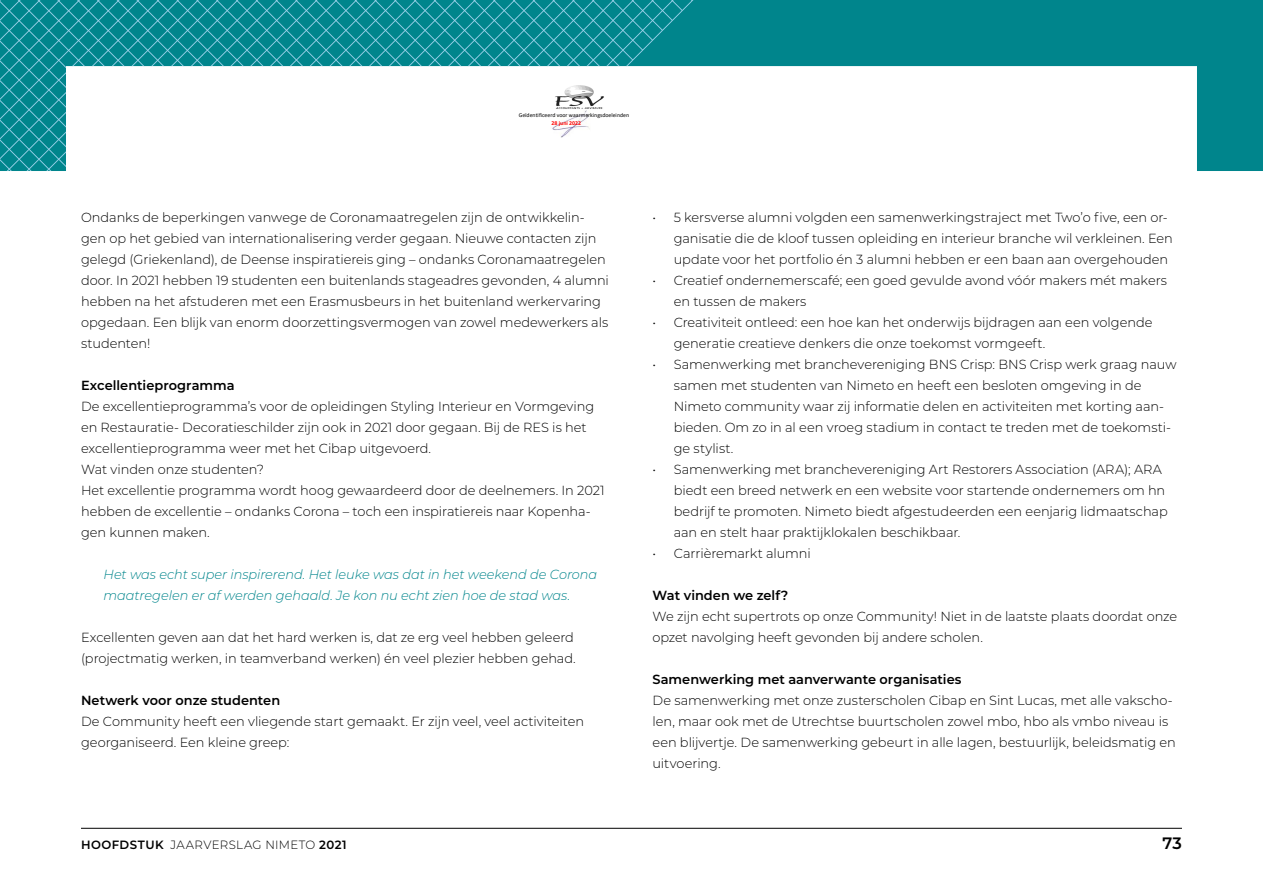
<style>
.page{position:relative;width:1263px;height:893px;background:#fff}
.page>*{position:absolute;margin:0;border:0;box-sizing:border-box;transform-origin:0 0}
.t1{font:600 16.5px "Montserrat";color:#000}
.t2{font:300 13.2px/21px "Montserrat";letter-spacing:-.005em;color:#000}
.t3{font:italic 300 13.2px/21px "Montserrat";letter-spacing:-.005em;color:#00858c}
.t4{font:600 13.2px "Montserrat";color:#000}
.t5{font:300 12px "Montserrat";letter-spacing:.03em;color:#000}
.t6{font:5.85px "Calibri";color:#000}
.t7{font:700 5.85px "Calibri";letter-spacing:-.005em;color:#f00}
.s1{font-weight:600}
</style>
<div class="page">
<hr style="left:81px;top:828px;width:1101px;height:1px;background:#000">
<svg style="left:693px;top:0;width:570px;height:171px"></svg>
<svg style="left:0;top:0;width:693px;height:171px"></svg>
<p class="t6" style="left:519px;top:113px;width:112px">Geïdentificeerd voor waarmerkingsdoeleinden</p>
<p class="t7" style="left:551px;top:121px;width:31px">28 juni 2022</p>
<p class="t2" style="left:81px;top:206px;width:529px">Ondanks de beperkingen vanwege de Coronamaatregelen zijn de ontwikkelin&shy;gen op het gebied van internationalisering verder gegaan. Nieuwe contacten zijn gelegd (Griekenland), de Deense inspiratiereis ging – ondanks Coronamaatregelen door. In 2021 hebben 19 studenten een buitenlands stageadres gevonden, 4 alumni hebben na het afstuderen met een Erasmusbeurs in het buitenland werkervaring opgedaan. Een blijk van enorm doorzettingsvermogen van zowel medewerkers als studenten!</p>
<p class="t4" style="left:81px;top:376px;width:155px">Excellentieprogramma</p>
<p class="t2" style="left:81px;top:395px;width:525px">De excellentieprogramma’s voor de opleidingen Styling Interieur en Vormgeving en Restauratie- Decoratieschilder zijn ook in 2021 door gegaan. Bij de RES is het excellentieprogramma weer met het Cibap uitgevoerd.<br>Wat vinden onze studenten?<br>Het excellentie programma wordt hoog gewaardeerd door de deelnemers. In 2021 hebben de excellentie – ondanks Corona – toch een inspiratiereis naar Kopenha&shy;gen kunnen maken.</p>
<p class="t3" style="left:104px;top:563px;width:495px">Het was echt super inspirerend. Het leuke was dat in het weekend de Corona maatregelen er af werden gehaald. Je kon nu echt zien hoe de stad was.</p>
<p class="t2" style="left:81px;top:626px;width:496px">Excellenten geven aan dat het hard werken is, dat ze erg veel hebben geleerd (projectmatig werken, in teamverband werken) én veel plezier hebben gehad.</p>
<p class="t4" style="left:81px;top:691px;width:201px">Netwerk voor onze studenten</p>
<p class="t2" style="left:81px;top:710px;width:505px">De Community heeft een vliegende start gemaakt. Er zijn veel, veel activiteiten georganiseerd. Een kleine greep:</p>
<p class="t2" style="left:674px;top:206px;width:501px;text-indent:-21px">• 5 kersverse alumni volgden een samenwerkingstraject met Two’o five, een or&shy;ganisatie die de kloof tussen opleiding en interieur branche wil verkleinen. Een update voor het portfolio én 3 alumni hebben er een baan aan overgehouden</p>
<p class="t2" style="left:674px;top:269px;width:495px;text-indent:-21px">• Creatief ondernemerscafé; een goed gevulde avond vóór makers mét makers en tussen de makers</p>
<p class="t2" style="left:674px;top:311px;width:480px;text-indent:-21px">• Creativiteit ontleed: een hoe kan het onderwijs bijdragen aan een volgende generatie creatieve denkers die onze toekomst vormgeeft.</p>
<p class="t2" style="left:674px;top:353px;width:504px;text-indent:-21px">• Samenwerking met branchevereniging BNS Crisp: BNS Crisp werk graag nauw samen met studenten van Nimeto en heeft een besloten omgeving in de Nimeto community waar zij informatie delen en activiteiten met korting aan&shy;bieden. Om zo in al een vroeg stadium in contact te treden met de toekomsti&shy;ge stylist.</p>
<p class="t2" style="left:674px;top:458px;width:495px;text-indent:-21px">• Samenwerking met branchevereniging Art Restorers Association (ARA); ARA biedt een breed netwerk en een website voor startende ondernemers om hn bedrijf te promoten. Nimeto biedt afgestudeerden een eenjarig lidmaatschap aan en stelt haar praktijklokalen beschikbaar.</p>
<p class="t2" style="left:652px;top:542px;width:160px">• Carrièremarkt alumni</p>
<p class="t4" style="left:652px;top:586px;width:137px">Wat vinden we zelf?</p>
<p class="t2" style="left:652px;top:605px;width:526px">We zijn echt supertrots op onze Community! Niet in de laatste plaats doordat onze opzet navolging heeft gevonden bij andere scholen.</p>
<p class="t4" style="left:652px;top:670px;width:310px">Samenwerking met aanverwante organisaties</p>
<p class="t2" style="left:652px;top:689px;width:525px">De samenwerking met onze zusterscholen Cibap en Sint Lucas, met alle vakscho&shy;len, maar ook met de Utrechtse buurtscholen zowel mbo, hbo als vmbo niveau is een blijvertje. De samenwerking gebeurt in alle lagen, bestuurlijk, beleidsmatig en uitvoering.</p>
<p class="t5" style="left:81px;top:837px;width:267px"><span class="s1">HOOFDSTUK</span> JAARVERSLAG NIMETO <span class="s1">2021</span></p>
<p class="t1" style="left:1162px;top:832px;width:21px">73</p>
</div>
